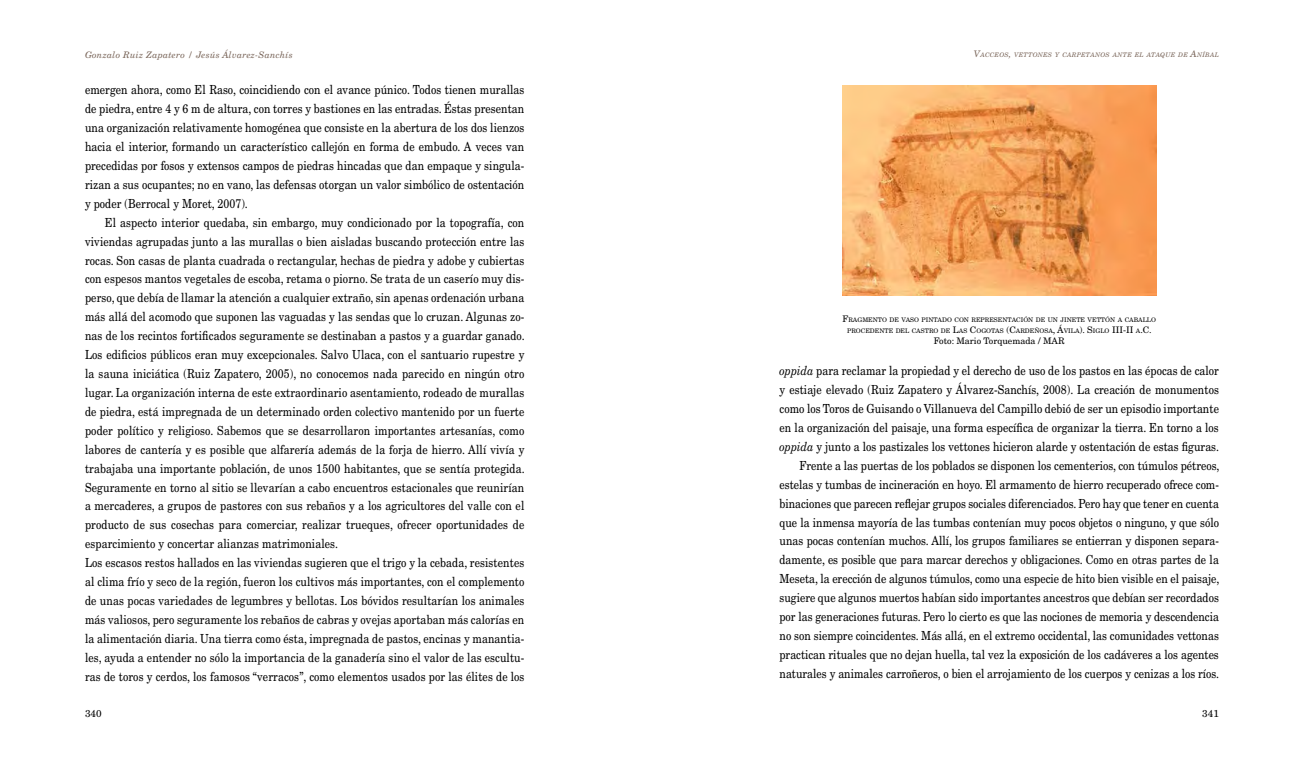
<style>
.page{position:relative;width:1304px;height:766px;background:#fff}
.page>*{position:absolute;margin:0;border:0;box-sizing:border-box;transform-origin:0 0}
.t1{font:12.5px/18.9px "New Century Schlbk LT Std";letter-spacing:.01em;color:#000;text-align:justify;scale:.85 1}
.t2{font:10px "New Century Schlbk LT Std";color:#000}
.t3{font:italic 9px "New Century Schlbk LT Std";letter-spacing:.025em;color:#796559}
.t4{font:9px "New Century Schlbk LT Std";color:#000}
.t5{font:6.3px/11px "New Century Schlbk LT Std";color:#000;text-align:center}
.t6{font:italic 6.3px "New Century Schlbk LT Std";letter-spacing:.035em;color:#796559}
.s1{font-size:9px}
.s2{font-style:italic}
</style>
<div class="page">
<img style="left:842px;top:85px;width:314px;height:210px">
<p class="t3" style="left:85px;top:50px;width:209px">Gonzalo Ruiz Zapatero / Jesús Álvarez-Sanchís</p>
<p class="t6" style="left:974px;top:51px;width:246px"><span class="s1">V</span>ACCEOS<span class="s1">,</span> VETTONES Y CARPETANOS ANTE EL ATAQUE DE <span class="s1">A</span>NÍBAL</p>
<p class="t1" style="left:85px;top:80px;width:518px">emergen ahora, como El Raso, coincidiendo con el avance púnico. Todos tienen murallas de piedra, entre 4 y 6 m de altura, con torres y bastiones en las entradas. Éstas presentan una organización relativamente homogénea que consiste en la abertura de los dos lienzos hacia el interior, formando un característico callejón en forma de embudo. A veces van precedidas por fosos y extensos campos de piedras hincadas que dan empaque y singula&shy;rizan a sus ocupantes; no en vano, las defensas otorgan un valor simbólico de ostentación y poder (Berrocal y Moret, 2007).</p>
<p class="t1" style="left:85px;top:213px;width:519px;text-align:left;text-indent:20px">El aspecto interior quedaba, sin embargo, muy condicionado por la topografía, con viviendas agrupadas junto a las murallas o bien aisladas buscando protección entre las rocas. Son casas de planta cuadrada o rectangular, hechas de piedra y adobe y cubiertas con espesos mantos vegetales de escoba, retama o piorno. Se trata de un caserío muy dis&shy;perso, que debía de llamar la atención a cualquier extraño, sin apenas ordenación urbana más allá del acomodo que suponen las vaguadas y las sendas que lo cruzan. Algunas zo&shy;nas de los recintos fortificados seguramente se destinaban a pastos y a guardar ganado.<br>Los edificios públicos eran muy excepcionales. Salvo Ulaca, con el santuario rupestre y la sauna iniciática (Ruiz Zapatero, 2005), no conocemos nada parecido en ningún otro lugar. La organización interna de este extraordinario asentamiento, rodeado de murallas de piedra, está impregnada de un determinado orden colectivo mantenido por un fuerte poder político y religioso. Sabemos que se desarrollaron importantes artesanías, como labores de cantería y es posible que alfarería además de la forja de hierro. Allí vivía y trabajaba una importante población, de unos 1500 habitantes, que se sentía protegida.<br>Seguramente en torno al sitio se llevarían a cabo encuentros estacionales que reunirían a mercaderes, a grupos de pastores con sus rebaños y a los agricultores del valle con el producto de sus cosechas para comerciar, realizar trueques, ofrecer oportunidades de esparcimiento y concertar alianzas matrimoniales.<br>Los escasos restos hallados en las viviendas sugieren que el trigo y la cebada, resistentes al clima frío y seco de la región, fueron los cultivos más importantes, con el complemento de unas pocas variedades de legumbres y bellotas. Los bóvidos resultarían los animales más valiosos, pero seguramente los rebaños de cabras y ovejas aportaban más calorías en la alimentación diaria. Una tierra como ésta, impregnada de pastos, encinas y manantia&shy;les, ayuda a entender no sólo la importancia de la ganadería sino el valor de las escultu&shy;ras de toros y cerdos, los famosos “verracos”, como elementos usados por las élites de los</p>
<p class="t5" style="left:842px;top:314px;width:315px"><span class="s1">F</span>RAGMENTO DE VASO PINTADO CON REPRESENTACIÓN DE UN JINETE VETTÓN A CABALLO<br>PROCEDENTE DEL CASTRO DE <span class="s1">L</span>AS <span class="s1">C</span>OGOTAS <span class="s1">(C</span>ARDEÑOSA<span class="s1">, Á</span>VILA<span class="s1">). S</span>IGLO <span class="s1">III-II</span> A<span class="s1">.C.</span></p>
<p class="t4" style="left:934px;top:335px;width:132px">Foto: Mario Torquemada / MAR</p>
<p class="t1" style="left:780px;top:361px;width:519px;text-align:right"><span class="s2">oppida</span> para reclamar la propiedad y el derecho de uso de los pastos en las épocas de calor y estiaje elevado (Ruiz Zapatero y Álvarez-Sanchís, 2008). La creación de monumentos como los Toros de Guisando o Villanueva del Campillo debió de ser un episodio importante en la organización del paisaje, una forma específica de organizar la tierra. En torno a los <span class="s2">oppida</span> y junto a los pastizales los vettones hicieron alarde y ostentación de estas figuras.<br>Frente a las puertas de los poblados se disponen los cementerios, con túmulos pétreos, estelas y tumbas de incineración en hoyo. El armamento de hierro recuperado ofrece com&shy;binaciones que parecen reflejar grupos sociales diferenciados. Pero hay que tener en cuenta que la inmensa mayoría de las tumbas contenían muy pocos objetos o ninguno, y que sólo unas pocas contenían muchos. Allí, los grupos familiares se entierran y disponen separa&shy;damente, es posible que para marcar derechos y obligaciones. Como en otras partes de la Meseta, la erección de algunos túmulos, como una especie de hito bien visible en el paisaje, sugiere que algunos muertos habían sido importantes ancestros que debían ser recordados por las generaciones futuras. Pero lo cierto es que las nociones de memoria y descendencia no son siempre coincidentes. Más allá, en el extremo occidental, las comunidades vettonas practican rituales que no dejan huella, tal vez la exposición de los cadáveres a los agentes naturales y animales carroñeros, o bien el arrojamiento de los cuerpos y cenizas a los ríos.</p>
<p class="t2" style="left:85px;top:706px;width:18px">340</p>
<p class="t2" style="left:1202px;top:706px;width:18px">341</p>
</div>
